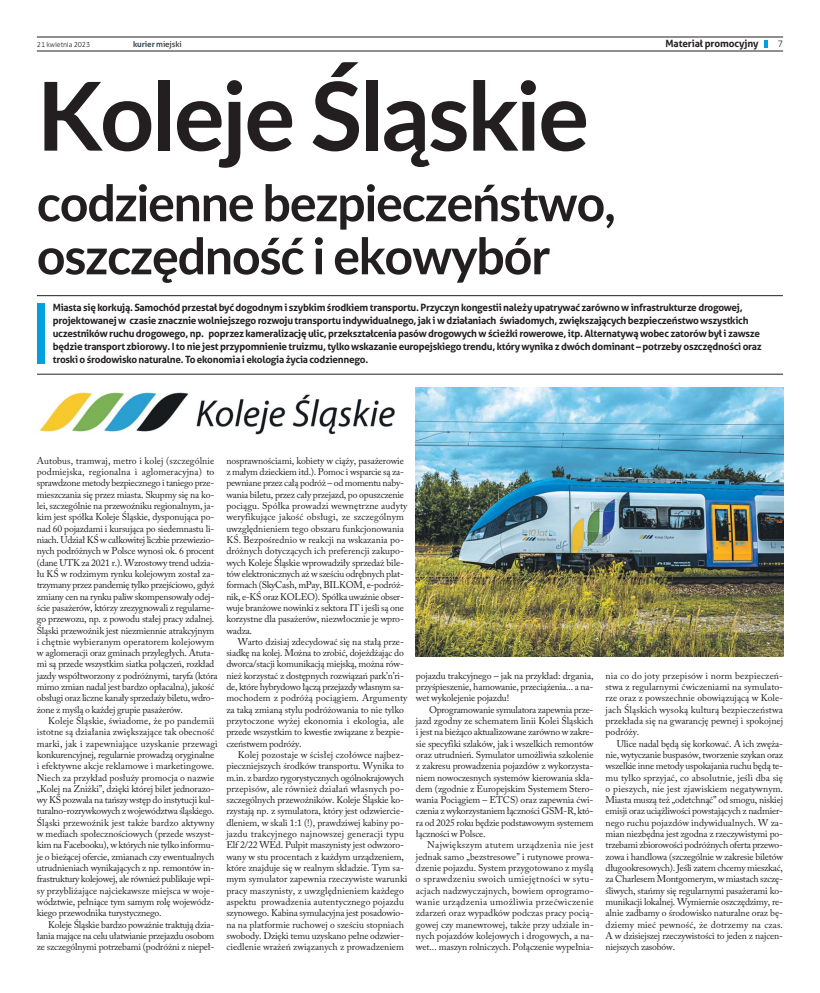
<style>
.page{position:relative;width:820px;height:993px;background:#fff}
.page>*{position:absolute;margin:0;border:0;box-sizing:border-box;transform-origin:0 0}
.t1{font:700 95px "Lato";letter-spacing:-.025em;color:#231f20}
.t2{font:700 50px/53px "Lato";letter-spacing:-.025em;color:#231f20}
.t3{font:700 10px/13px "Aller";letter-spacing:-.025em;color:#231f20}
.t4{font:9.7px/11.3px "Adobe Caslon Pro";letter-spacing:-.015em;color:#231f20;text-align:justify}
.t5{font:300 9px "Aller";color:#231f20}
.t6{font:8px "Aller";letter-spacing:-.01em;color:#231f20}
.t7{font:300 7px "Aller";letter-spacing:-.01em;color:#231f20}
.s1{font-weight:700;color:#374e5a}
</style>
<div class="page">
<hr style="left:37px;top:37px;width:745px;height:1px;background:#231f20">
<hr style="left:37px;top:51px;width:745px;height:1px;background:#231f20">
<svg style="left:764px;top:40px;width:3px;height:8px"></svg>
<hr style="left:37px;top:374px;width:745px;height:1px;background:#231f20">
<hr style="left:37px;top:295px;width:745px;height:1px;background:#231f20">
<div style="left:37px;top:303px;width:8px;height:61px;background:#00a0dc"></div>
<img style="left:39px;top:392px;width:356px;height:43px">
<img style="left:415px;top:388px;width:367px;height:268px">
<p class="t7" style="left:37px;top:41px;width:55px">21 kwietnia 2023</p>
<p class="t6" style="left:133px;top:41px;width:50px"><span class="s1">ku rier</span> miej ski</p>
<p class="t3" style="left:665px;top:38px;width:95px">Materiał promocyjny</p>
<p class="t5" style="left:777px;top:40px;width:7px">7</p>
<h1 class="t1" style="left:37px;top:80px;width:553px">Koleje Śląskie</h1>
<h2 class="t2" style="left:37px;top:181px;width:580px">codzienne bezpieczeństwo, oszczędność i ekowybór</h2>
<p class="t3" style="left:53px;top:302px;width:710px">Miasta się korkują. Samochód przestał być dogodnym i szybkim środkiem transportu. Przyczyn kongestii należy upatrywać zarówno w infrastrukturze drogowej, projektowanej w czasie znacznie wolniejszego rozwoju transportu indywidualnego, jak i w działaniach świadomych, zwiększających bezpieczeństwo wszystkich uczestników ruchu drogowego, np. poprzez kameralizację ulic, przekształcenia pasów drogowych w ścieżki rowerowe, itp. Alternatywą wobec zatorów był i zawsze będzie transport zbiorowy. I to nie jest przypomnienie truizmu, tylko wskazanie europejskiego trendu, który wynika z dwóch dominant – potrzeby oszczędności oraz troski o środowisko naturalne. To ekonomia i ekologia życia codziennego.</p>
<p class="t4" style="left:37px;top:456px;width:182px;text-align:left">Au to bus, tram waj, me tro i ko lej (szcze gól nie pod miej ska, re gio nal na i aglo me ra cyj na) to spraw dzo ne me to dy bez piecz ne go i ta nie go prze - miesz cza nia się przez mia sta. Skup my się na ko - lei, szcze gól nie na prze woź ni ku re gio nal nym, ja - kim jest spół ka Ko le je Ślą skie, dys po nu ją ca po - nad 60 po jaz da mi i kur su ją ca po sie dem na stu li - niach. Udział KŚ w cał ko wi tej licz bie prze wie zio - nych po dróż nych w Pol sce wy no si ok. 6 pro cent (da ne UTK za 2021 r.). Wzro sto wy trend udzia - łu KŚ w ro dzi mym ryn ku ko le jo wym zo stał za - trzy ma ny przez pan de mię tyl ko przej ścio wo, gdyż zmia ny cen na ryn ku pa liw skom pen so wa ły odej - ście pa sa że rów, któ rzy zre zy gno wa li z re gu lar ne - go prze wo zu, np. z po wo du sta łej pra cy zdal nej.<br>Ślą ski prze woź nik jest nie zmien nie atrak cyj nym i chęt nie wy bie ra nym ope ra to rem ko le jo wym w aglo me ra cji oraz gmi nach przy le głych. Atu ta - mi są przede wszyst kim siat ka po łą czeń, roz kład jaz dy współ two rzo ny z po dróż ny mi, ta ry fa (któ ra mi mo zmian na dal jest bar dzo opła cal na), ja kość ob słu gi oraz licz ne ka na ły sprze da ży bi le tu, wdro - żo ne z my ślą o każ dej gru pie pa sa że rów.</p>
<p class="t4" style="left:37px;top:716px;width:182px;text-align:left;text-indent:11px">Ko le je Ślą skie, świa do me, że po pan de mii istot ne są dzia ła nia zwięk sza ją ce tak obec ność mar ki, jak i za pew nia ją ce uzy ska nie prze wa gi kon ku ren cyj nej, re gu lar nie pro wa dzą ory gi nal ne i efek tyw ne ak cje re kla mo we i mar ke tin go we.<br>Niech za przy kład po słu ży pro mo cja o na zwie „Ko lej na Zniż ki”, dzię ki któ rej bi let jed no ra zo - wy KŚ po zwa la na tań szy wstęp do in sty tu cji kul - tu ral no -roz ryw ko wych z wo je wódz twa ślą skie go.<br>Ślą ski prze woź nik jest tak że bar dzo ak tyw ny w me diach spo łecz no ścio wych (przede wszyst - kim na Fa ce bo oku), w któ rych nie tyl ko in for mu - je o bie żą cej ofer cie, zmia nach czy ewen tu al nych utrud nie niach wy ni ka ją cych z np. re mon tów in - fra struk tu ry ko le jo wej, ale rów nież pu bli ku je wpi - sy przy bli ża ją ce naj cie kaw sze miej sca w wo je - wódz twie, peł nią ce tym sa mym ro lę wo je wódz - kie go prze wod ni ka tu ry stycz ne go.</p>
<p class="t4" style="left:37px;top:919px;width:179px;text-indent:11px">Ko le je Ślą skie bar dzo po waż nie trak tu ją dzia - ła nia ma ją ce na ce lu uła twia nie prze jaz du oso bom ze szcze gól ny mi po trze ba mi (po dróż ni z nie peł -</p>
<p class="t4" style="left:226px;top:456px;width:182px;text-align:left">no spraw no ścia mi, ko bie ty w cią ży, pa sa że ro wie z ma łym dziec kiem itd.). Po moc i wspar cie są za - pew nia ne przez ca łą po dróż – od mo men tu na by - wa nia bi le tu, przez ca ły prze jazd, po opusz cze nie po cią gu. Spół ka pro wa dzi we wnętrz ne au dy ty we ry fi ku ją ce ja kość ob słu gi, ze szcze gól nym uwzględ nie niem te go ob sza ru funk cjo no wa nia KŚ. Bez po śred nio w re ak cji na wska za nia po - dróż nych do ty czą cych ich pre fe ren cji za ku po - wych Ko le je Ślą skie wpro wa dzi ły sprze daż bi le - tów elek tro nicz nych aż w sze ściu od ręb nych plat - for mach (SkyCash, mPay, BILKOM, e -po dróż - nik, e -KŚ oraz KOLEO). Spół ka uważ nie ob ser - wu je bran żo we no win ki z sek to ra IT i je śli są one ko rzyst ne dla pa sa że rów, nie zwłocz nie je wpro - wa dza.</p>
<p class="t4" style="left:226px;top:636px;width:182px;text-align:left;text-indent:11px">War to dzi siaj zde cy do wać się na sta łą prze - siad kę na ko lej. Moż na to zro bić, do jeż dża jąc do dwor ca/sta cji ko mu ni ka cją miej ską, moż na rów - nież ko rzy stać z do stęp nych roz wią zań park’n’ri - de, któ re hy bry do wo łą czą prze jaz dy wła snym sa - mo cho dem z po dró żą po cią giem. Ar gu men ty za ta ką zmia ną sty lu po dró żo wa nia to nie tyl ko przy to czo ne wy żej eko no mia i eko lo gia, ale przede wszyst kim to kwe stie zwią za ne z bez pie - czeń stwem po dró ży.</p>
<p class="t4" style="left:226px;top:749px;width:182px;text-align:left;text-indent:11px">Ko lej po zo sta je w ści słej czo łów ce naj bez - piecz niej szych środ ków trans por tu. Wy ni ka to m.in. z bar dzo ry go ry stycz nych ogól no kra jo wych prze pi sów, ale rów nież dzia łań wła snych po - szcze gól nych prze woź ni ków. Ko le je Ślą skie ko - rzy sta ją np. z sy mu la to ra, któ ry jest od zwier cie - dle niem, w ska li 1:1 (!), praw dzi wej ka bi ny po - jaz du trak cyj ne go naj now szej ge ne ra cji ty pu Elf 2/22 WEd. Pul pit ma szy ni sty jest od wzo ro - wa ny w stu pro cen tach z każ dym urzą dze niem, któ re znaj du je się w re al nym skła dzie. Tym sa - mym sy mu la tor za pew nia rze czy wi ste wa run ki pra cy ma szy ni sty, z uwzględ nie niem każ de go aspek tu pro wa dze nia au ten tycz ne go po jaz du szy no we go. Ka bi na sy mu la cyj na jest po sa do wio - na na plat for mie ru cho wej o sze ściu stop niach swo bo dy. Dzię ki te mu uzy ska no peł ne od zwier - cie dle nie wra żeń zwią za nych z pro wa dze niem</p>
<p class="t4" style="left:416px;top:670px;width:179px">po jaz du trak cyj ne go – jak na przy kład: drga nia, przy śpie sze nie, ha mo wa nie, prze cią że nia... a na - wet wy ko le je nie po jaz du!</p>
<p class="t4" style="left:416px;top:704px;width:179px;text-indent:13px">Opro gra mo wa nie sy mu la to ra za pew nia prze - jazd zgod ny ze sche ma tem li nii Ko lei Ślą skich i jest na bie żą co ak tu ali zo wa ne za rów no w za kre - sie spe cy fi ki szla ków, jak i wszel kich re mon tów oraz utrud nień. Sy mu la tor umoż li wia szko le nie z za kre su pro wa dze nia po jaz dów z wy ko rzy sta - niem no wo cze snych sys te mów kie ro wa nia skła - dem (zgod nie z Eu ro pej skim Sys te mem Ste ro - wa nia Po cią giem – ETCS) oraz za pew nia ćwi - cze nia z wy ko rzy sta niem łącz no ści GSM-R, któ - ra od 2025 ro ku bę dzie pod sta wo wym sys te mem łącz no ści w Pol sce.</p>
<p class="t4" style="left:416px;top:840px;width:179px;text-indent:11px">Naj więk szym atu tem urzą dze nia nie jest jed nak sa mo „bez stre so we” i ru ty no we pro wa - dze nie po jaz du. Sys tem przy go to wa no z my ślą o spraw dze niu swo ich umie jęt no ści w sy tu - acjach nad zwy czaj nych, bo wiem opro gra mo - wa nie urzą dze nia umoż li wia prze ćwi cze nie zda rzeń oraz wy pad ków pod czas pra cy po cią - go wej czy ma new ro wej, tak że przy udzia le in - nych po jaz dów ko le jo wych i dro go wych, a na - wet... ma szyn rol ni czych. Po łą cze nie wy peł nia -</p>
<p class="t4" style="left:605px;top:670px;width:179px">nia co do jo ty prze pi sów i norm bez pie czeń - stwa z re gu lar ny mi ćwi cze nia mi na sy mu la to - rze oraz z po wszech nie obo wią zu ją cą w Ko le - jach Ślą skich wy so ką kul tu rą bez pie czeń stwa prze kła da się na gwa ran cję pew nej i spo koj nej po dró ży.</p>
<p class="t4" style="left:605px;top:738px;width:179px;text-indent:11px">Uli ce na dal bę dą się kor ko wać. A ich zwę ża - nie, wy ty cza nie bu spa sów, two rze nie szy kan oraz wszel kie in ne me to dy uspo ka ja nia ru chu bę dą te - mu tyl ko sprzy jać, co ab so lut nie, je śli dba się o pie szych, nie jest zja wi skiem ne ga tyw nym.<br>Mia sta mu szą też „ode tchnąć” od smo gu, ni skiej emi sji oraz uciąż li wo ści po wsta ją cych z nad mier - ne go ru chu po jaz dów in dy wi du al nych. W za - mian nie zbęd na jest zgod na z rze czy wi sty mi po - trze ba mi zbio ro wo ści po dróż nych ofer ta prze wo - zo wa i han dlo wa (szcze gól nie w za kre sie bi le tów dłu go okre so wych). Je śli za tem chce my miesz kać, za Char le sem Mont go me rym, w mia stach szczę - śli wych, stań my się re gu lar ny mi pa sa że ra mi ko - mu ni ka cji lo kal nej. Wy mier nie oszczę dzi my, re - al nie za dba my o śro do wi sko na tu ral ne oraz bę - dzie my mieć pew ność, że do trze my na czas.<br>A w dzi siej szej rze czy wi sto ści to je den z naj cen - niej szych za so bów.</p>
</div>
